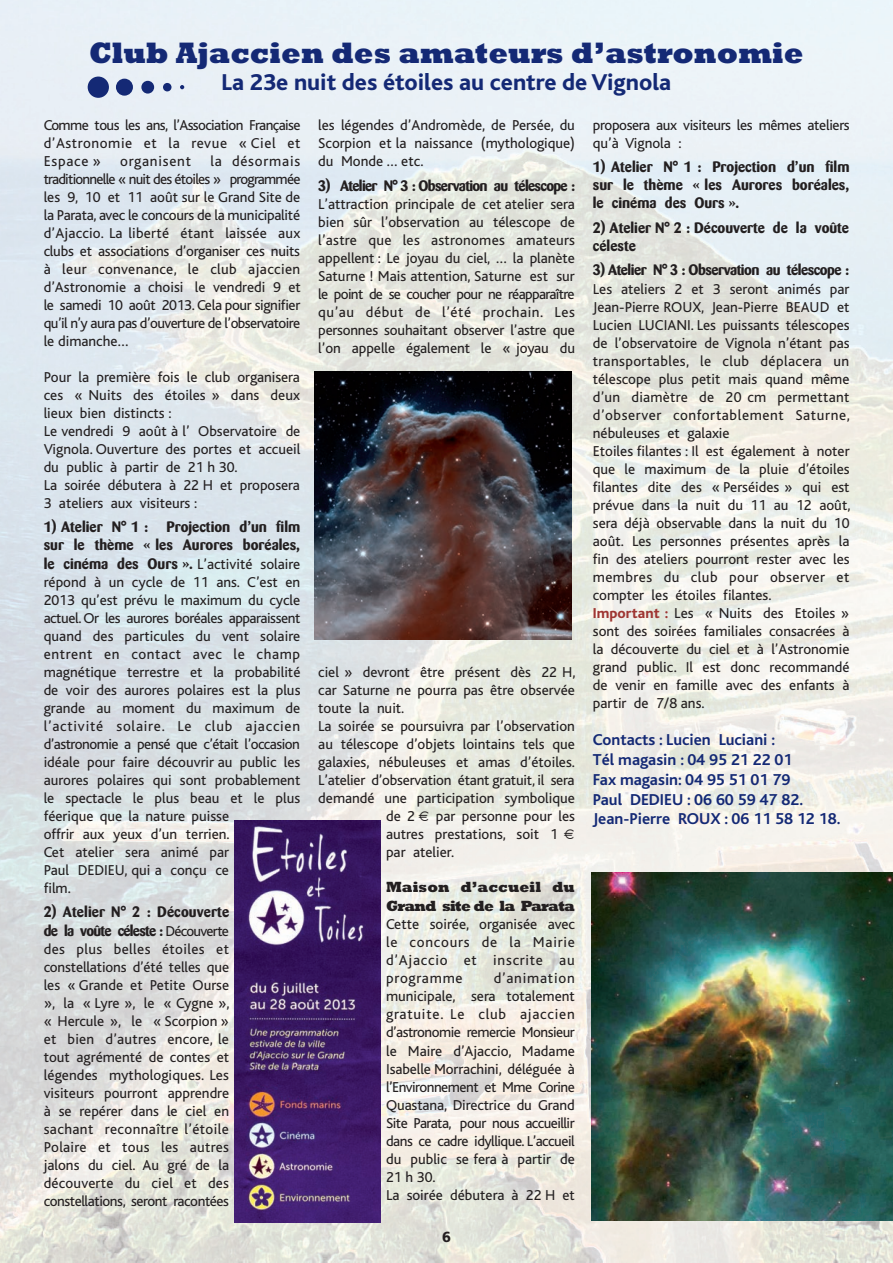
<style>
.page{position:relative;width:893px;height:1263px;background:#fff}
.page>*{position:absolute;margin:0;border:0;box-sizing:border-box;transform-origin:0 0}
.t1{font:800 30px "Rockwell";color:#142975;scale:.95 1}
.t2{font:800 24px "Bliss";color:#142975}
.t3{font:700 16.5px/19.8px "Bliss";color:#142975}
.t4{font:15px/18px "Bliss";color:#231f20;text-align:justify}
.t5{font:700 15px/18px "Barmeno";color:#231f20;text-align:justify}
.t6{font:15px/18px "Bliss";letter-spacing:-.025em;color:#231f20}
.t7{font:700 15px "Barmeno";letter-spacing:-.045em;color:#231f20}
.t8{font:800 15px/19.6px "Rockwell";letter-spacing:-.045em;color:#231f20;scale:.95 1}
.t9{font:700 15px "Barmeno";letter-spacing:-.035em;color:#231f20}
.t10{font:15px "Bliss";letter-spacing:.05em;color:#231f20}
.t11{font:500 15px "Formata";color:#231f20}
.s1{font-weight:800;color:#9e3532}
.s2{font-family:"Bliss";font-weight:400}
</style>
<div class="page">
<img style="left:0;top:0;width:893px;height:1263px">
<img style="left:592px;top:873px;width:301px;height:347px">
<img style="left:235px;top:820px;width:145px;height:403px">
<div style="left:88px;top:77px;width:21px;height:21px;background:#142975;border-radius:50%"></div>
<div style="left:116px;top:79px;width:17px;height:17px;background:#142975;border-radius:50%"></div>
<div style="left:141px;top:81px;width:13px;height:13px;background:#142975;border-radius:50%"></div>
<div style="left:163px;top:83px;width:8px;height:8px;background:#142975;border-radius:50%"></div>
<svg style="left:180px;top:85px;width:4px;height:4px"></svg>
<img style="left:315px;top:371px;width:256px;height:268px">
<svg style="left:419px;top:811px;width:10px;height:10px"></svg>
<svg style="left:564px;top:829px;width:10px;height:10px"></svg>
<h1 class="t1" style="left:89px;top:43px;width:754px">Club Ajaccien des amateurs d’astronomie</h1>
<h2 class="t2" style="left:222px;top:73px;width:451px">La 23e nuit des étoiles au centre de Vignola</h2>
<p class="t4" style="left:44px;top:118px;width:258px">Comme tous les ans, l’Association Française d’Astronomie et la revue « Ciel et Espace »</p>
<p class="t4" style="left:318px;top:118px;width:258px">les légendes d’Andromède, de Persée, du Scorpion et la naissance (mythologique) du Monde … etc.</p>
<p class="t7" style="left:318px;top:179px;width:258px">3) Atelier N° 3 : Observation au télescope :</p>
<p class="t4" style="left:318px;top:197px;width:258px">L’attraction principale de cet atelier sera bien sûr l’observation au télescope de l’astre que les astronomes amateurs appellent : Le joyau du ciel, … la planète Saturne ! Mais attention, Saturne est sur le point de se coucher pour ne réapparaître qu’au début de l’été prochain. Les personnes souhaitant observer l’astre que l’on appelle également le « joyau du</p>
<p class="t6" style="left:593px;top:118px;width:258px">proposera aux visiteurs les mêmes ateliers qu’à Vignola :</p>
<p class="t5" style="left:593px;top:159px;width:258px">1) Atelier N° 1 : Projection d’un film sur le thème « les Aurores boréales, le cinéma des Ours ».</p>
<p class="t5" style="left:593px;top:219px;width:258px">2) Atelier N° 2 : Découverte de la voûte céleste</p>
<p class="t9" style="left:593px;top:264px;width:258px">3) Atelier N° 3 : Observation au télescope :</p>
<p class="t4" style="left:593px;top:281px;width:259px;text-align:left">Les ateliers 2 et 3 seront animés par Jean-Pierre ROUX, Jean-Pierre BEAUD et Lucien LUCIANI. Les puissants télescopes de l’observatoire de Vignola n’étant pas transportables, le club déplacera un télescope plus petit mais quand même d’un diamètre de 20 cm permettant d’observer confortablement Saturne, nébuleuses et galaxie<br>Etoiles filantes : Il est également à noter que le maximum de la pluie d’étoiles filantes dite des « Perséides » qui est prévue dans la nuit du 11 au 12 août, sera déjà observable dans la nuit du 10 août. Les personnes présentes après la fin des ateliers pourront rester avec les membres du club pour observer et compter les étoiles filantes.<br><span class="s1">Important :</span> Les « Nuits des Etoiles » sont des soirées familiales consacrées à la découverte du ciel et à l’Astronomie grand public. Il est donc recommandé de venir en famille avec des enfants à partir de 7/8 ans.</p>
<p class="t3" style="left:593px;top:731px;width:249px">Contacts : Lucien Luciani :<br>Tél magasin : 04 95 21 22 01<br>Fax magasin: 04 95 51 01 79<br>Paul DEDIEU : 06 60 59 47 82.<br>Jean-Pierre ROUX : 06 11 58 12 18.</p>
<p class="t4" style="left:44px;top:154px;width:259px;text-indent:167px">la désormais traditionnelle « nuit des étoiles » programmée les 9, 10 et 11 août sur le Grand Site de la Parata, avec le concours de la municipalité d’Ajaccio. La liberté étant laissée aux clubs et associations d’organiser ces nuits à leur convenance, le club ajaccien d’Astronomie a choisi le vendredi 9 et le samedi 10 août 2013. Cela pour signifier qu’il n’y aura pas d’ouverture de l’observatoire le dimanche…</p>
<p class="t4" style="left:44px;top:370px;width:258px;text-align:left">Pour la première fois le club organisera ces « Nuits des étoiles » dans deux lieux bien distincts :<br>Le vendredi 9 août à l’ Observatoire de Vignola. Ouverture des portes et accueil du public à partir de 21 h 30.<br>La soirée débutera à 22 H et proposera 3 ateliers aux visiteurs :</p>
<p class="t5" style="left:44px;top:519px;width:258px">1) Atelier N° 1 : Projection d’un film sur le thème « les Aurores boréales, le cinéma des Ours ». <span class="s2">L’activité solaire</span></p>
<p class="t4" style="left:44px;top:575px;width:258px;text-align:left">répond à un cycle de 11 ans. C’est en 2013 qu’est prévu le maximum du cycle actuel. Or les aurores boréales apparaissent quand des particules du vent solaire entrent en contact avec le champ magnétique terrestre et la probabilité de voir des aurores polaires est la plus grande au moment du maximum de l’activité solaire. Le club ajaccien d’astronomie a pensé que c’était l’occasion idéale pour faire découvrir au public les aurores polaires qui sont probablement le spectacle le plus beau et le plus féerique que la nature puisse<br>offrir aux yeux d’un terrien.<br>Cet atelier sera animé par<br>Paul DEDIEU, qui a conçu ce<br>film.</p>
<p class="t5" style="left:44px;top:904px;width:187px;line-height:18.5px">2) Atelier N° 2 : Découverte de la voûte céleste : <span class="s2">Découverte</span></p>
<p class="t4" style="left:44px;top:941px;width:187px">des plus belles étoiles et constellations d’été telles que les « Grande et Petite Ourse », la « Lyre », le « Cygne », « Hercule », le « Scorpion » et bien d’autres encore, le tout agrémenté de contes et légendes mythologiques. Les visiteurs pourront apprendre à se repérer dans le ciel en sachant reconnaître l’étoile Polaire et tous les autres jalons du ciel. Au gré de la découverte du ciel et des constellations, seront racontées</p>
<p class="t10" style="left:120px;top:156px;width:72px">organisent</p>
<p class="t4" style="left:318px;top:665px;width:259px">ciel » devront être présent dès 22 H,</p>
<p class="t4" style="left:318px;top:683px;width:258px">car Saturne ne pourra pas être observée</p>
<p class="t4" style="left:318px;top:701px;width:88px">toute la nuit.</p>
<p class="t4" style="left:318px;top:719px;width:258px">La soirée se poursuivra par l’observation</p>
<p class="t4" style="left:318px;top:737px;width:258px">au télescope d’objets lointains tels que</p>
<p class="t4" style="left:318px;top:755px;width:258px">galaxies, nébuleuses et amas d’étoiles.</p>
<p class="t4" style="left:318px;top:773px;width:258px">L’atelier d’observation étant gratuit, il sera</p>
<p class="t4" style="left:318px;top:791px;width:258px">demandé une participation symbolique</p>
<p class="t4" style="left:386px;top:809px;width:31px">de 2</p>
<p class="t4" style="left:386px;top:809px;width:190px;text-align:left;text-indent:50px">par personne pour les autres prestations, soit 1 par atelier.</p>
<p class="t8" style="left:386px;top:878px;width:200px">Maison d’accueil du<br>Grand site de la Parata</p>
<p class="t4" style="left:386px;top:917px;width:190px">Cette soirée, organisée avec le concours de la Mairie d’Ajaccio et inscrite au programme</p>
<p class="t4" style="left:386px;top:971px;width:190px;text-align:left;text-indent:108px">d’animation municipale, sera totalement gratuite. Le club ajaccien d’astronomie remercie Monsieur le Maire d’Ajaccio, Madame<br>Isabelle Morrachini, déléguée à l’Environnement et Mme Corine<br>Quastana, Directrice du Grand<br>Site Parata, pour nous accueillir dans ce cadre idyllique. L’accueil du public se fera à partir de<br>21 h 30.<br>La soirée débutera à 22 H et</p>
<p class="t11" style="left:442px;top:1230px;width:10px">6</p>
</div>
